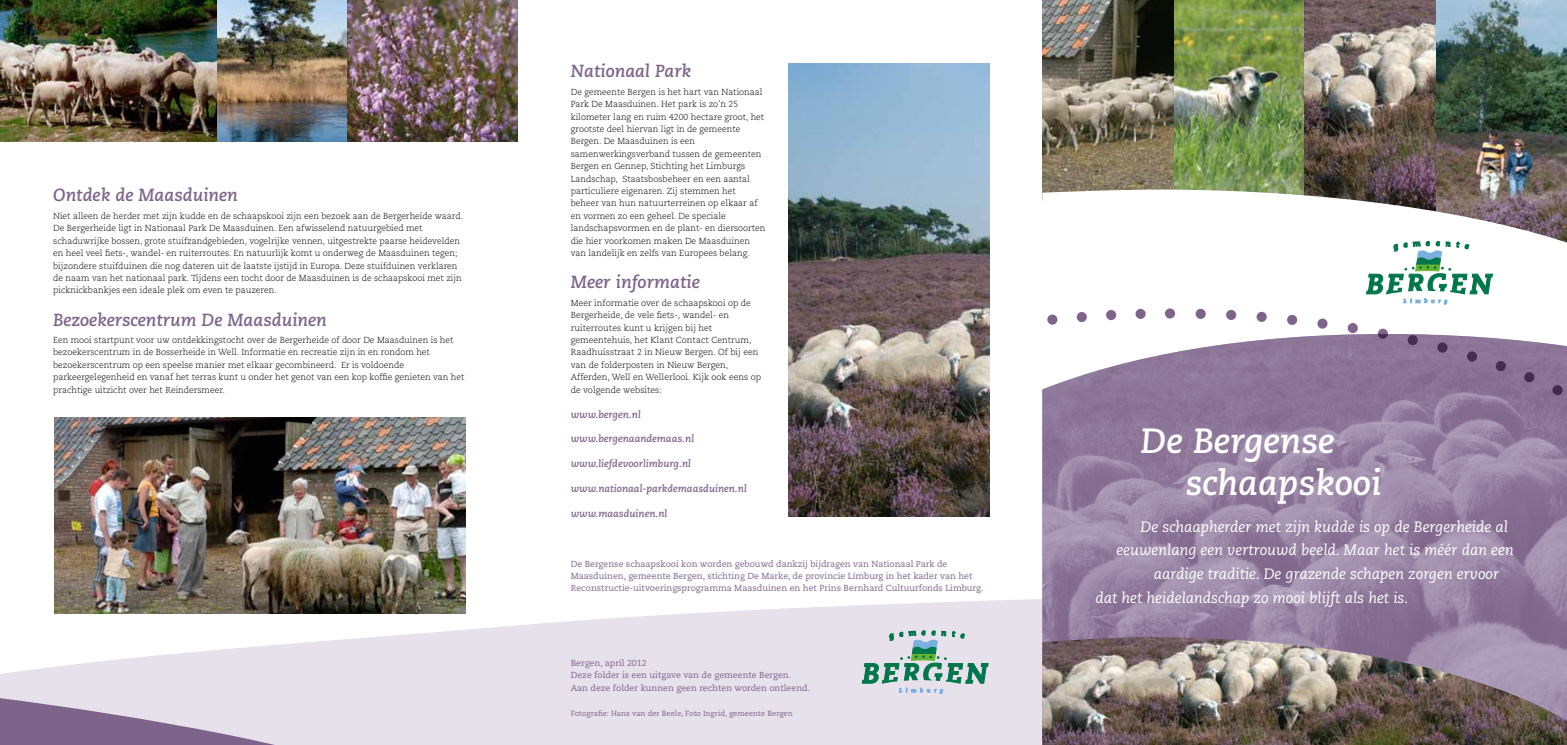
<style>
.page{position:relative;width:1567px;height:745px;background:#fff}
.page>*{position:absolute;margin:0;border:0;box-sizing:border-box;transform-origin:0 0}
.t1{font:italic 700 35px/42px "Caecilia";color:#fff}
.t2{font:italic 700 17.5px "Caecilia";color:#7e648a}
.t3{font:15px "Caecilia Italic Os F";color:#fff}
.t4{font:italic 700 10px "Caecilia";color:#7e648a}
.t5{font:300 8.75px/12.4px "Caecilia";color:#000}
.t6{font:8.75px/12.4px "Caecilia";color:#7e648a}
.t7{font:7.5px "Caecilia";color:#7e648a}
</style>
<div class="page">
<svg style="left:0;top:598px;width:1042px;height:146px;fill:#e6e1eb"></svg>
<svg style="left:0;top:696px;width:322px;height:48px;background:#b8aac0"></svg>
<img style="left:1173px;top:0;width:262px;height:189px">
<img style="left:1435px;top:0;width:131px;height:189px">
<img style="left:1042px;top:0;width:131px;height:189px">
<svg style="left:1042px;top:189px;width:524px;height:54px"></svg>
<img style="left:1042px;top:345px;width:524px;height:291px">
<img style="left:1042px;top:636px;width:524px;height:108px">
<svg style="left:1047px;top:240px;width:515px;height:155px"></svg>
<svg style="left:861px;top:629px;width:127px;height:65px;background:#b0c8c6"></svg>
<img style="left:0;top:0;width:517px;height:142px">
<img style="left:54px;top:417px;width:411px;height:196px">
<img style="left:788px;top:64px;width:201px;height:452px">
<h2 class="t2" style="left:53px;top:185px;width:186px">Ontdek de Maasduinen</h2>
<p class="t5" style="left:53px;top:210px;width:411px">Niet alleen de herder met zijn kudde en de schaapskooi zijn een bezoek aan de Bergerheide waard.<br>De Bergerheide ligt in Nationaal Park De Maasduinen. Een afwisselend natuurgebied met schaduwrijke bossen, grote stuifzandgebieden, vogelrijke vennen, uitgestrekte paarse heidevelden en heel veel fiets-, wandel- en ruiterroutes. En natuurlijk komt u onderweg de Maasduinen tegen; bijzondere stuifduinen die nog dateren uit de laatste ijstijd in Europa. Deze stuifduinen verklaren de naam van het nationaal park. Tijdens een tocht door de Maasduinen is de schaapskooi met zijn picknickbankjes een ideale plek om even te pauzeren.</p>
<h2 class="t2" style="left:53px;top:309px;width:275px">Bezoekerscentrum De Maasduinen</h2>
<p class="t5" style="left:53px;top:334px;width:413px">Een mooi startpunt voor uw ontdekkingstocht over de Bergerheide of door De Maasduinen is het bezoekerscentrum in de Bosserheide in Well. Informatie en recreatie zijn in en rondom het bezoekerscentrum op een speelse manier met elkaar gecombineerd. Er is voldoende parkeergelegenheid en vanaf het terras kunt u onder het genot van een kop koffie genieten van het prachtige uitzicht over het Reindersmeer.</p>
<h2 class="t2" style="left:570px;top:61px;width:122px">Nationaal Park</h2>
<p class="t5" style="left:570px;top:86px;width:196px">De gemeente Bergen is het hart van Nationaal Park De Maasduinen. Het park is zo’n 25 kilometer lang en ruim 4200 hectare groot, het grootste deel hiervan ligt in de gemeente Bergen. De Maasduinen is een samenwerkingsverband tussen de gemeenten Bergen en Gennep, Stichting het Limburgs Landschap, Staatsbosbeheer en een aantal particuliere eigenaren. Zij stemmen het beheer van hun natuurterreinen op elkaar af en vormen zo een geheel. De speciale landschapsvormen en de plant- en diersoorten die hier voorkomen maken De Maasduinen van landelijk en zelfs van Europees belang.</p>
<h2 class="t2" style="left:570px;top:272px;width:130px">Meer informatie</h2>
<p class="t5" style="left:570px;top:296px;width:192px">Meer informatie over de schaapskooi op de Bergerheide, de vele fiets-, wandel- en ruiterroutes kunt u krijgen bij het gemeentehuis, het Klant Contact Centrum, Raadhuisstraat 2 in Nieuw Bergen. Of bij een van de folderposten in Nieuw Bergen, Afferden, Well en Wellerlooi. Kijk ook eens op de volgende websites:</p>
<p class="t4" style="left:570px;top:408px;width:71px">www.bergen.nl</p>
<p class="t4" style="left:570px;top:433px;width:125px">www.bergenaandemaas.nl</p>
<p class="t4" style="left:570px;top:457px;width:122px">www.liefdevoorlimburg.nl</p>
<p class="t4" style="left:570px;top:482px;width:177px">www.nationaal-parkdemaasduinen.nl</p>
<p class="t4" style="left:570px;top:507px;width:98px">www.maasduinen.nl</p>
<p class="t6" style="left:570px;top:557px;width:414px">De Bergense schaapskooi kon worden gebouwd dankzij bijdragen van Nationaal Park de<br>Maasduinen, gemeente Bergen, stichting De Marke, de provincie Limburg in het kader van het<br>Reconstructie-uitvoeringsprogramma Maasduinen en het Prins Bernhard Cultuurfonds Limburg.</p>
<p class="t6" style="left:570px;top:656px;width:241px">Bergen, april 2012<br>Deze folder is een uitgave van de gemeente Bergen.<br>Aan deze folder kunnen geen rechten worden ontleend.</p>
<p class="t7" style="left:570px;top:708px;width:223px">Fotografie: Hans van der Beele, Foto Ingrid, gemeente Bergen</p>
<h1 class="t1" style="left:1185px;top:420px;width:197px;text-indent:-45px">De Bergense schaapskooi</h1>
<h3 class="t3" style="left:1140px;top:517px;width:369px">De schaapherder met zijn kudde is op de Bergerheide al</h3>
<h3 class="t3" style="left:1116px;top:541px;width:399px">eeuwenlang een vertrouwd beeld. Maar het is méér dan een</h3>
<h3 class="t3" style="left:1153px;top:565px;width:347px">aardige traditie. De grazende schapen zorgen ervoor</h3>
<h3 class="t3" style="left:1095px;top:588px;width:314px">dat het heidelandschap zo mooi blijft als het is.</h3>
</div>
